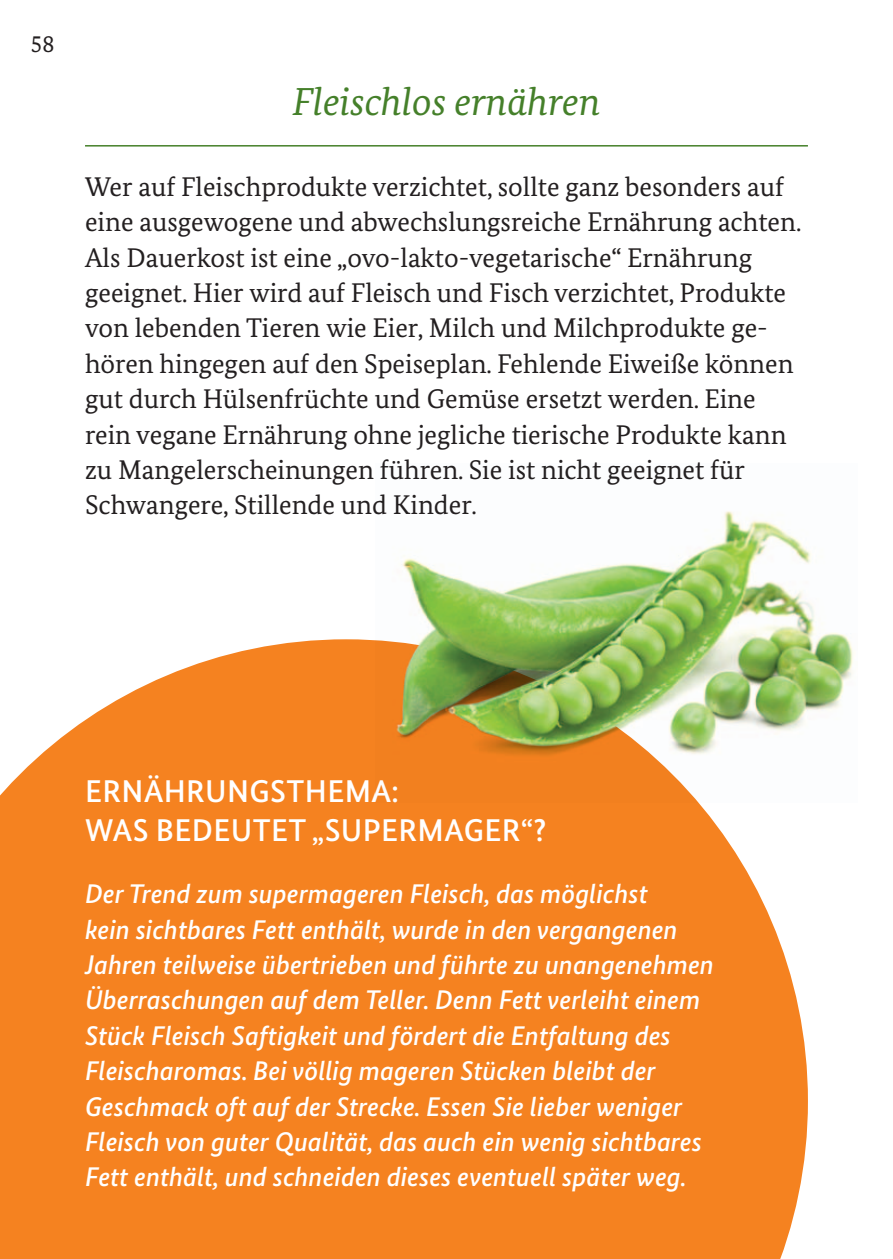
<style>
.page{position:relative;width:893px;height:1259px;background:#fff}
.page>*{position:absolute;margin:0;border:0;box-sizing:border-box;transform-origin:0 0}
.t1{font:italic 39px "Bundes Serif";color:#45802a}
.t2{font:500 31.5px/39px "Bundes Sans";letter-spacing:.01em;color:#fff}
.t3{font:27px/35.4px "Bundes Serif";color:#231f20}
.t4{font:italic 500 27px/35.4px "Bundes Sans";color:#fff}
.t5{font:24px "Bundes Serif";color:#231f20}
</style>
<div class="page">
<div style="left:0;top:639px;width:808px;height:620px;background:#f58220"></div>
<img style="left:376px;top:511px;width:477px;height:291px">
<hr style="left:85px;top:145px;width:723px;height:2px;background:#45802a">
<p class="t5" style="left:31px;top:29px;width:25px">58</p>
<h1 class="t1" style="left:292px;top:78px;width:310px">Fleischlos ernähren</h1>
<p class="t3" style="left:85px;top:168px;width:718px">Wer auf Fleischprodukte verzichtet, sollte ganz besonders auf eine ausgewogene und abwechslungsreiche Ernährung achten.<br>Als Dauerkost ist eine „ovo-lakto-vegetarische“ Ernährung geeignet. Hier wird auf Fleisch und Fisch verzichtet, Produkte von lebenden Tieren wie Eier, Milch und Milchprodukte ge&shy;hören hingegen auf den Speiseplan. Fehlende Eiweiße können gut durch Hülsenfrüchte und Gemüse ersetzt werden. Eine rein vegane Ernährung ohne jegliche tierische Produkte kann zu Mangelerscheinungen führen. Sie ist nicht geeignet für Schwangere, Stillende und Kinder.</p>
<p class="t2" style="left:85px;top:771px;width:80px">ERNÄHRU</p>
<p class="t2" style="left:227px;top:771px;width:100px">NGSTHEMA</p>
<p class="t2" style="left:85px;top:771px;width:463px;text-indent:306px">:<br>WAS BEDEUTET „SUPERMAGER“?</p>
<p class="t4" style="left:85px;top:876px;width:630px">Der Trend zum supermageren Fleisch, das möglichst<br>kein sichtbares Fett enthält, wurde in den vergangenen Jahren teilweise übertrieben und führte zu unangenehmen Überraschungen auf dem Teller. Denn Fett verleiht einem Stück Fleisch Saftigkeit und fördert die Entfaltung des Fleischaromas. Bei völlig mageren Stücken bleibt der Geschmack oft auf der Strecke. Essen Sie lieber weniger Fleisch von guter Qualität, das auch ein wenig sichtbares Fett enthält, und schneiden dieses eventuell später weg.</p>
</div>
